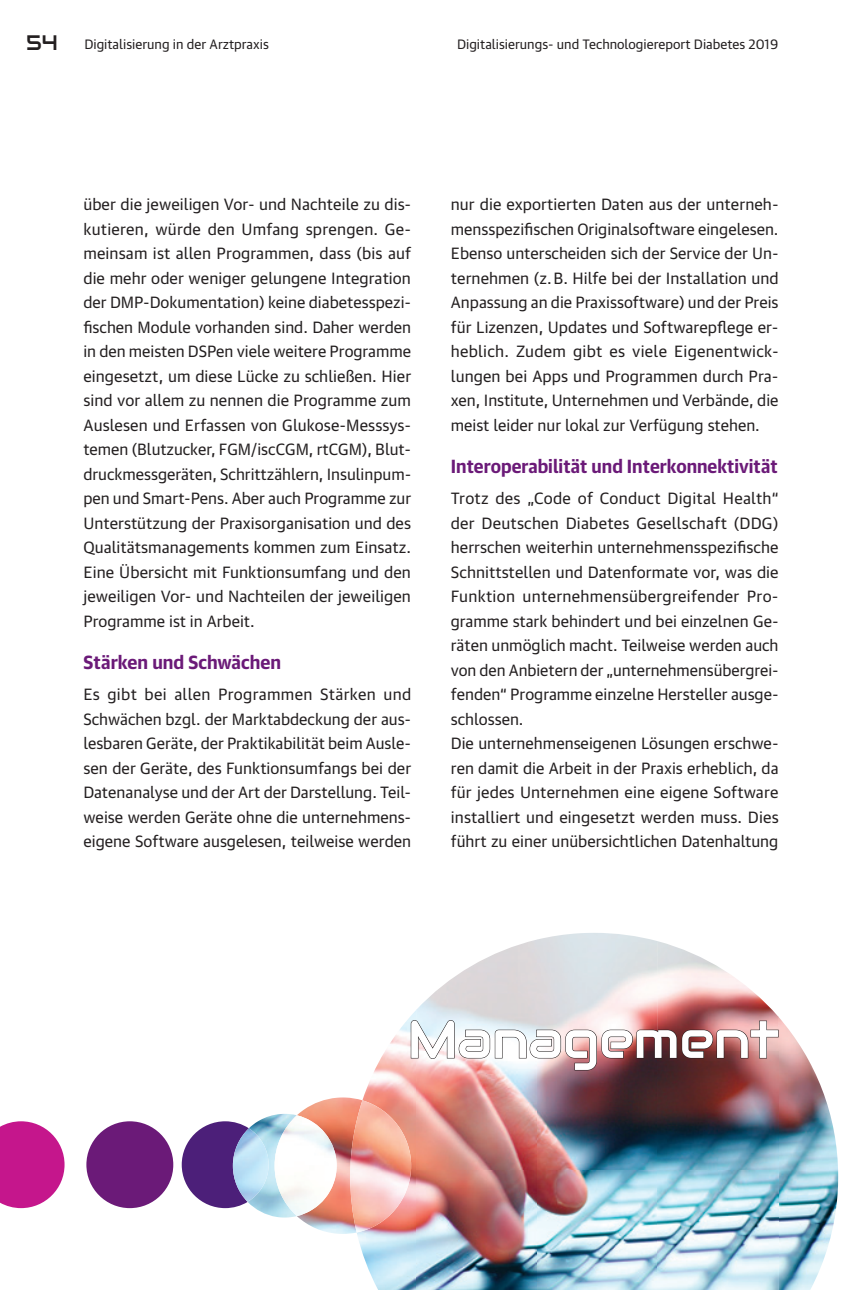
<style>
.page{position:relative;width:864px;height:1290px;background:#fff}
.page>*{position:absolute;margin:0;border:0;box-sizing:border-box;transform-origin:0 0}
.t1{font:52.5px "Audiowide";color:#fff}
.t2{font:700 18.38px "Guardian Text Sans";color:#6b1a78}
.t3{font:15.75px/24.5px "Guardian Text Sans";color:#231f20;text-align:justify}
.t4{font:13.12px "Guardian Text Sans";color:#231f20}
.s1{font-family:"Audiowide";font-size:21px}
</style>
<div class="page">
<img style="left:416px;top:940px;width:120px;height:350px">
<img style="left:536px;top:933px;width:121px;height:357px">
<img style="left:657px;top:941px;width:121px;height:349px">
<img style="left:356px;top:1010px;width:60px;height:280px">
<img style="left:777px;top:1016px;width:60px;height:274px">
<img style="left:297px;top:1097px;width:45px;height:137px">
<img style="left:350px;top:1162px;width:61px;height:70px">
<img style="left:249px;top:1114px;width:35px;height:103px">
<img style="left:274px;top:1165px;width:59px;height:51px">
<svg style="left:0;top:1121px;width:64px;height:87px;background:#cd399d"></svg>
<div style="left:86px;top:1121px;width:87px;height:87px;background:#6b1a78;border-radius:50%"></div>
<svg style="left:182px;top:1121px;width:67px;height:87px"></svg>
<img style="left:233px;top:1128px;width:35px;height:74px">
<img style="left:410px;top:1019px;width:368px;height:52px">
<p class="t4" style="left:26px;top:34px;width:244px"><span class="s1">54</span> Digitalisierung in der Arztpraxis</p>
<p class="t4" style="left:457px;top:34px;width:322px">Digitalisierungs- und Technologiereport Diabetes 2019</p>
<p class="t3" style="left:83px;top:190px;width:329px">über die jeweiligen Vor- und Nachteile zu dis&shy;kutieren, würde den Umfang sprengen. Ge&shy;meinsam ist allen Programmen, dass (bis auf die mehr oder weniger gelungene Integration der DMP-Dokumentation) keine diabetesspezi&shy;fischen Module vorhanden sind. Daher werden in den meisten DSPen viele weitere Programme eingesetzt, um diese Lücke zu schließen. Hier sind vor allem zu nennen die Programme zum Auslesen und Erfassen von Glukose-Messsys&shy;temen (Blutzucker, FGM/iscCGM, rtCGM), Blut&shy;druckmessgeräten, Schrittzählern, Insulinpum&shy;pen und Smart-Pens. Aber auch Programme zur Unterstützung der Praxisorganisation und des Qualitätsmanagements kommen zum Einsatz.<br>Eine Übersicht mit Funktionsumfang und den jeweiligen Vor- und Nachteilen der jeweiligen Programme ist in Arbeit.</p>
<p class="t2" style="left:83px;top:647px;width:199px">Stärken und Schwächen</p>
<p class="t3" style="left:83px;top:680px;width:329px">Es gibt bei allen Programmen Stärken und Schwächen bzgl. der Marktabdeckung der aus&shy;lesbaren Geräte, der Praktikabilität beim Ausle&shy;sen der Geräte, des Funktionsumfangs bei der Datenanalyse und der Art der Darstellung. Teil&shy;weise werden Geräte ohne die unternehmens&shy;eigene Software ausgelesen, teilweise werden</p>
<p class="t3" style="left:450px;top:190px;width:329px">nur die exportierten Daten aus der unterneh&shy;mensspezifischen Originalsoftware eingelesen.<br>Ebenso unterscheiden sich der Service der Un&shy;ternehmen (z. B. Hilfe bei der Installation und Anpassung an die Praxissoftware) und der Preis für Lizenzen, Updates und Softwarepflege er&shy;heblich. Zudem gibt es viele Eigenentwick&shy;lungen bei Apps und Programmen durch Pra&shy;xen, Institute, Unternehmen und Verbände, die meist leider nur lokal zur Verfügung stehen.</p>
<p class="t2" style="left:450px;top:451px;width:328px">Interoperabilität und Interkonnektivität</p>
<p class="t3" style="left:450px;top:484px;width:329px;text-align:left">Trotz des „Code of Conduct Digital Health“ der Deutschen Diabetes Gesellschaft (DDG) herrschen weiterhin unternehmensspezifische Schnittstellen und Datenformate vor, was die Funktion unternehmensübergreifender Pro&shy;gramme stark behindert und bei einzelnen Ge&shy;räten unmöglich macht. Teilweise werden auch von den Anbietern der „unternehmensübergrei&shy;fenden“ Programme einzelne Hersteller ausge&shy;schlossen.<br>Die unternehmenseigenen Lösungen erschwe&shy;ren damit die Arbeit in der Praxis erheblich, da für jedes Unternehmen eine eigene Software installiert und eingesetzt werden muss. Dies führt zu einer unübersichtlichen Datenhaltung</p>
<h1 class="t1" style="left:407px;top:1006px;width:373px">Management</h1>
</div>
